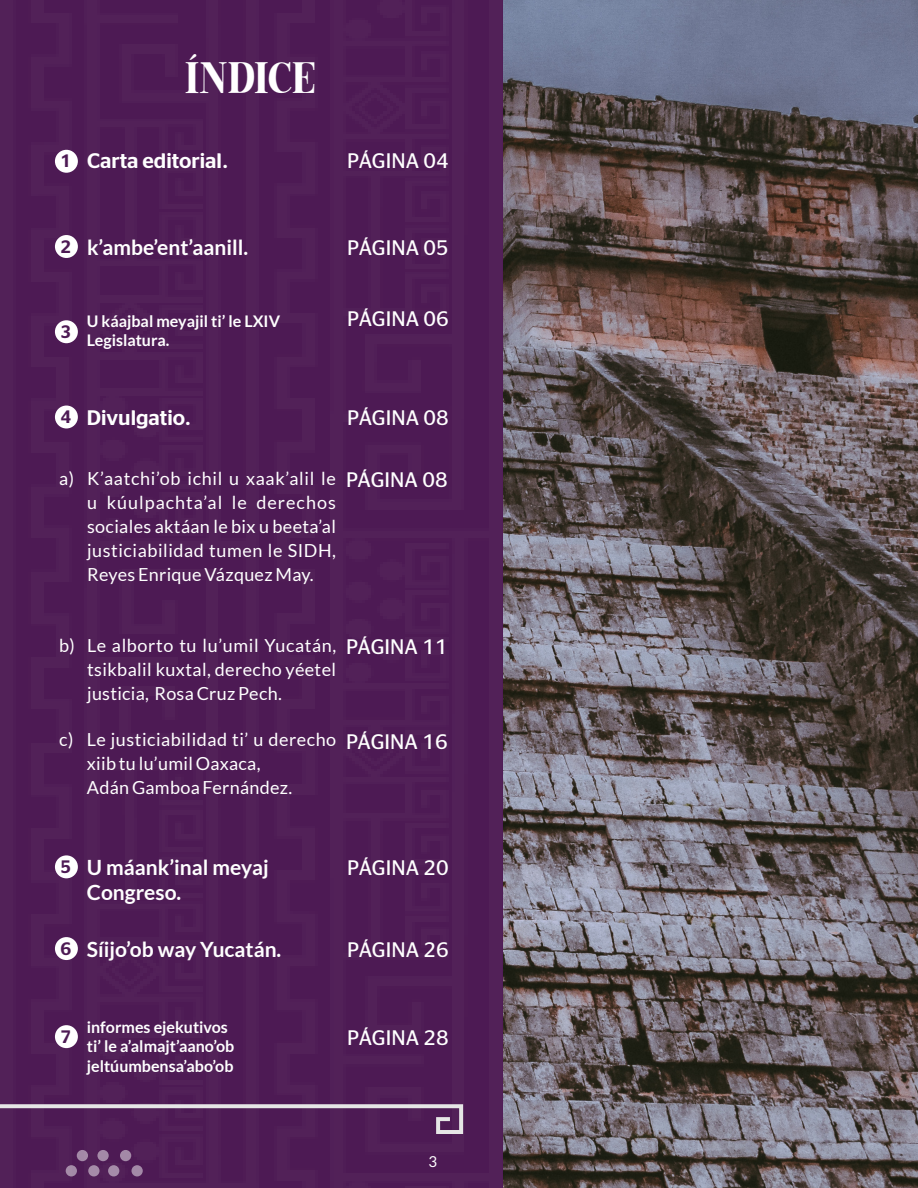
<style>
.page{position:relative;width:918px;height:1188px;background:#fff}
.page>*{position:absolute;margin:0;border:0;box-sizing:border-box;transform-origin:0 0}
.t1{font:45px "The Billion Butterfly";color:#fff}
.t2{font:21px "Stag Sans";color:#fff}
.t3{font:700 21px/25.2px "Lato";color:#fff}
.t4{font:500 21px "Stag Sans";color:#fff}
.t5{font:18px/24px "Lato";letter-spacing:.02em;color:#fff;text-align:justify}
.t6{font:500 18px "Stag Sans";color:#4d1a54}
.t7{font:700 16.05px/19.2px "Lato";color:#fff}
.t8{font:15px "Lato";color:#fff}
</style>
<div class="page">
<img style="left:503px;top:0;width:415px;height:1188px">
<div style="left:0;top:0;width:503px;height:1188px;background:#4d1a54"></div>
<svg style="left:0;top:1104px;width:463px;height:30px;background:#663b6b"></svg>
<div style="left:55px;top:150px;width:23px;height:23px;background:#fff;border-radius:50%"></div>
<div style="left:55px;top:235px;width:23px;height:23px;background:#fff;border-radius:50%"></div>
<div style="left:55px;top:406px;width:23px;height:22px;background:#fff;border-radius:50%"></div>
<div style="left:55px;top:855px;width:23px;height:23px;background:#fff;border-radius:50%"></div>
<div style="left:55px;top:937px;width:23px;height:23px;background:#fff;border-radius:50%"></div>
<div style="left:55px;top:1025px;width:23px;height:23px;background:#fff;border-radius:50%"></div>
<div style="left:55px;top:320px;width:23px;height:23px;background:#fff;border-radius:50%"></div>
<svg style="left:66px;top:1150px;width:77px;height:26px;background:#6c4271"></svg>
<h1 class="t1" style="left:186px;top:54px;width:132px">ÍNDICE</h1>
<p class="t6" style="left:61px;top:148px;width:12px">1</p>
<p class="t4" style="left:87px;top:146px;width:143px">Carta editorial.</p>
<p class="t2" style="left:347px;top:146px;width:103px">PÁGINA 04</p>
<p class="t6" style="left:61px;top:233px;width:12px">2</p>
<p class="t3" style="left:87px;top:234px;width:163px">k’ambe’ent’aanill.</p>
<p class="t6" style="left:61px;top:319px;width:12px">3</p>
<p class="t7" style="left:87px;top:312px;width:195px">U káajbal meyajil ti’ le LXIV<br>Legislatura.</p>
<p class="t2" style="left:347px;top:233px;width:103px">PÁGINA 05</p>
<p class="t2" style="left:347px;top:304px;width:103px">PÁGINA 06</p>
<p class="t6" style="left:61px;top:404px;width:12px">4</p>
<p class="t4" style="left:87px;top:403px;width:106px">Divulgatio.</p>
<p class="t2" style="left:347px;top:403px;width:103px">PÁGINA 08</p>
<p class="t5" style="left:59px;top:466px;width:16px">a)</p>
<p class="t5" style="left:87px;top:466px;width:250px">K’aatchi’ob ichil u xaak’alil le u kúulpachta’al le derechos sociales aktáan le bix u beeta’al justiciabilidad tumen le SIDH, Reyes Enrique Vázquez May.</p>
<p class="t2" style="left:346px;top:465px;width:103px">PÁGINA 08</p>
<p class="t5" style="left:59px;top:633px;width:17px">b)</p>
<p class="t5" style="left:59px;top:728px;width:16px">c)</p>
<p class="t5" style="left:87px;top:633px;width:251px">Le alborto tu lu’umil Yucatán, tsikbalil kuxtal, derecho yéetel justicia, Rosa Cruz Pech.</p>
<p class="t5" style="left:87px;top:728px;width:251px;text-align:left">Le justiciabilidad ti’ u derecho xiib tu lu’umil Oaxaca,<br>Adán Gamboa Fernández.</p>
<p class="t2" style="left:346px;top:632px;width:103px">PÁGINA 11</p>
<p class="t2" style="left:346px;top:726px;width:103px">PÁGINA 16</p>
<p class="t6" style="left:61px;top:854px;width:12px">5</p>
<p class="t6" style="left:61px;top:935px;width:12px">6</p>
<p class="t3" style="left:87px;top:855px;width:184px">U máank’inal meyaj<br>Congreso.</p>
<p class="t3" style="left:87px;top:936px;width:196px">Síijo’ob way Yucatán.</p>
<p class="t2" style="left:347px;top:853px;width:103px">PÁGINA 20</p>
<p class="t2" style="left:347px;top:935px;width:103px">PÁGINA 26</p>
<p class="t6" style="left:61px;top:1023px;width:12px">7</p>
<p class="t7" style="left:87px;top:1017px;width:149px">informes ejekutivos ti’ le a’almajt’aano’ob jeltúumbensa’abo’ob</p>
<p class="t2" style="left:347px;top:1023px;width:103px">PÁGINA 28</p>
<p class="t8" style="left:428px;top:1153px;width:10px">3</p>
</div>
